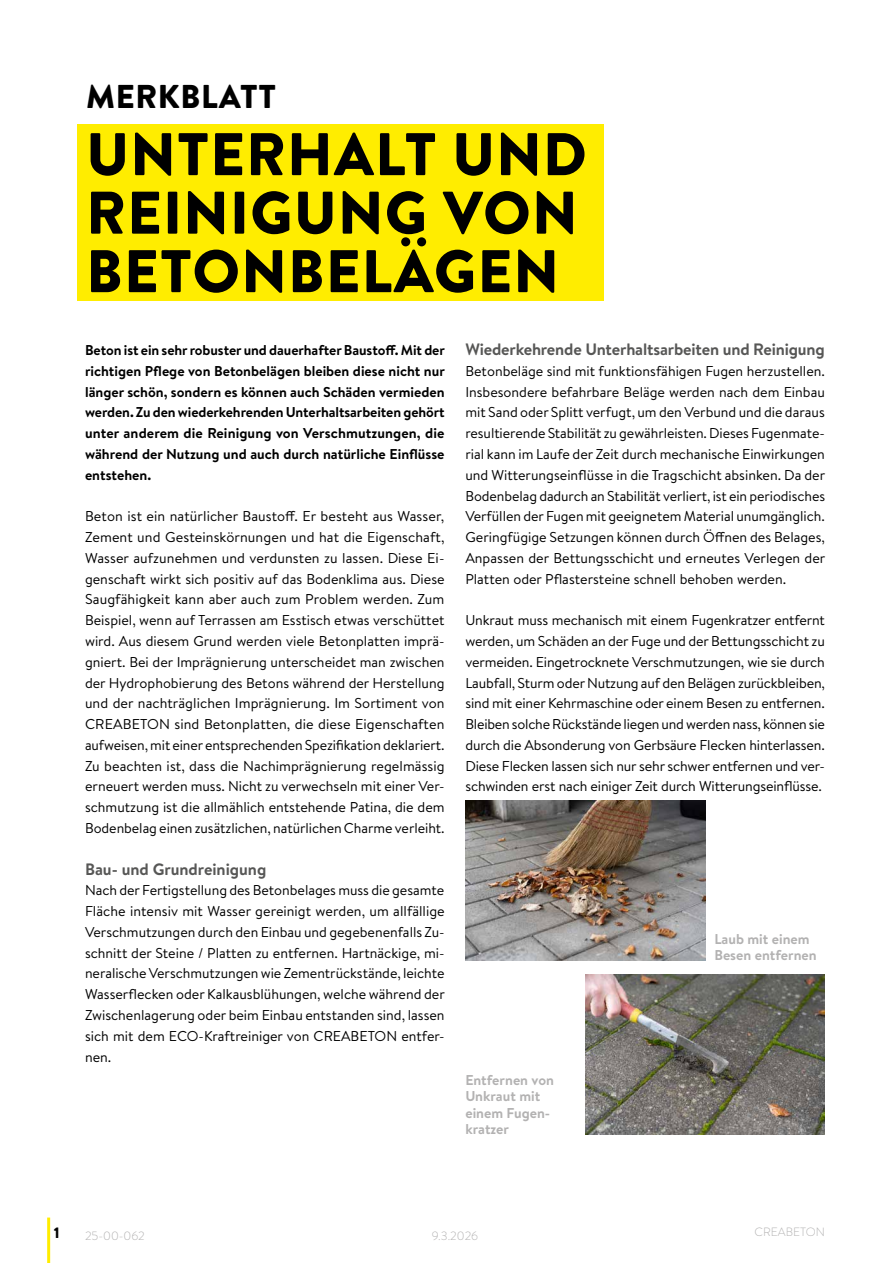
<style>
.page{position:relative;width:893px;height:1263px;background:#fff}
.page>*{position:absolute;margin:0;border:0;box-sizing:border-box;transform-origin:0 0}
.t1{font:900 60px/58.5px "Brandon Text";letter-spacing:.02em;color:#000}
.t2{font:900 33px "Brandon Text";letter-spacing:.02em;color:#000}
.t3{font:700 16.5px "Brandon Text";letter-spacing:-.01em;color:#575756}
.t4{font:900 15px "Brandon Text";color:#000}
.t5{font:14.25px/20.7px "Brandon Text";letter-spacing:-.005em;color:#000;text-align:justify}
.t6{font:700 14.25px/20.9px "Brandon Text";color:#000;text-align:justify}
.t7{font:700 14.25px/16.5px "Brandon Text";color:#b3b2b2}
.t8{font:300 12px "Brandon Text";color:#b3b2b2}
</style>
<div class="page">
<hr style="left:47px;top:1217px;width:3px;height:46px;background:#ffed00">
<div style="left:77px;top:125px;width:527px;height:176px;background:#ffed00"></div>
<img style="left:465px;top:800px;width:240px;height:160px">
<img style="left:585px;top:974px;width:240px;height:160px">
<h2 class="t2" style="left:86px;top:73px;width:191px">MERKBLATT</h2>
<h1 class="t1" style="left:86px;top:124px;width:502px">UNTERHALT UND<br>REINIGUNG VON<br>BETONBELÄGEN</h1>
<p class="t6" style="left:85px;top:339px;width:361px">Beton ist ein sehr robuster und dauerhafter Baustoff. Mit der richtigen Pflege von Betonbelägen bleiben diese nicht nur länger schön, sondern es können auch Schäden vermieden werden. Zu den wiederkehrenden Unterhaltsarbeiten gehört unter anderem die Reinigung von Verschmutzungen, die während der Nutzung und auch durch natürliche Einflüsse entstehen.</p>
<p class="t5" style="left:85px;top:506px;width:361px">Beton ist ein natürlicher Baustoff. Er besteht aus Wasser, Zement und Gesteinskörnungen und hat die Eigenschaft, Wasser aufzunehmen und verdunsten zu lassen. Diese Ei&shy;genschaft wirkt sich positiv auf das Bodenklima aus. Diese Saugfähigkeit kann aber auch zum Problem werden. Zum Beispiel, wenn auf Terrassen am Esstisch etwas verschüttet wird. Aus diesem Grund werden viele Betonplatten imprä&shy;gniert. Bei der Imprägnierung unterscheidet man zwischen der Hydrophobierung des Betons während der Herstellung und der nachträglichen Imprägnierung. Im Sortiment von CREABETON sind Betonplatten, die diese Eigenschaften aufweisen, mit einer entsprechenden Spezifikation deklariert.<br>Zu beachten ist, dass die Nachimprägnierung regelmässig erneuert werden muss. Nicht zu verwechseln mit einer Ver&shy;schmutzung ist die allmählich entstehende Patina, die dem Bodenbelag einen zusätzlichen, natürlichen Charme verleiht.</p>
<p class="t3" style="left:85px;top:857px;width:183px">Bau- und Grundreinigung</p>
<p class="t5" style="left:85px;top:880px;width:361px">Nach der Fertigstellung des Betonbelages muss die gesamte Fläche intensiv mit Wasser gereinigt werden, um allfällige Verschmutzungen durch den Einbau und gegebenenfalls Zu&shy;schnitt der Steine / Platten zu entfernen. Hartnäckige, mi&shy;neralische Verschmutzungen wie Zementrückstände, leichte Wasserflecken oder Kalkausblühungen, welche während der Zwischenlagerung oder beim Einbau entstanden sind, lassen sich mit dem ECO-Kraftreiniger von CREABETON entfer&shy;nen.</p>
<p class="t3" style="left:465px;top:338px;width:361px">Wiederkehrende Unterhaltsarbeiten und Reinigung</p>
<p class="t5" style="left:465px;top:360px;width:362px">Betonbeläge sind mit funktionsfähigen Fugen herzustellen.<br>Insbesondere befahrbare Beläge werden nach dem Einbau mit Sand oder Splitt verfugt, um den Verbund und die daraus resultierende Stabilität zu gewährleisten. Dieses Fugenmate&shy;rial kann im Laufe der Zeit durch mechanische Einwirkungen und Witterungseinflüsse in die Tragschicht absinken. Da der Bodenbelag dadurch an Stabilität verliert, ist ein periodisches Verfüllen der Fugen mit geeignetem Material unumgänglich.<br>Geringfügige Setzungen können durch Öffnen des Belages, Anpassen der Bettungsschicht und erneutes Verlegen der Platten oder Pflastersteine schnell behoben werden.</p>
<p class="t5" style="left:465px;top:610px;width:361px">Unkraut muss mechanisch mit einem Fugenkratzer entfernt werden, um Schäden an der Fuge und der Bettungsschicht zu vermeiden. Eingetrocknete Verschmutzungen, wie sie durch Laubfall, Sturm oder Nutzung auf den Belägen zurückbleiben, sind mit einer Kehrmaschine oder einem Besen zu entfernen.<br>Bleiben solche Rückstände liegen und werden nass, können sie durch die Absonderung von Gerbsäure Flecken hinterlassen.<br>Diese Flecken lassen sich nur sehr schwer entfernen und ver&shy;schwinden erst nach einiger Zeit durch Witterungseinflüsse.</p>
<p class="t7" style="left:465px;top:1071px;width:90px">Entfernen von<br>Unkraut mit einem Fugen&shy;kratzer</p>
<p class="t7" style="left:714px;top:930px;width:104px">Laub mit einem<br>Besen entfernen</p>
<p class="t4" style="left:54px;top:1222px;width:7px">1</p>
<p class="t8" style="left:85px;top:1227px;width:61px">25-00-062</p>
<p class="t8" style="left:432px;top:1227px;width:48px">9.3.2026</p>
<p class="t8" style="left:755px;top:1224px;width:72px">CREABETON</p>
</div>
